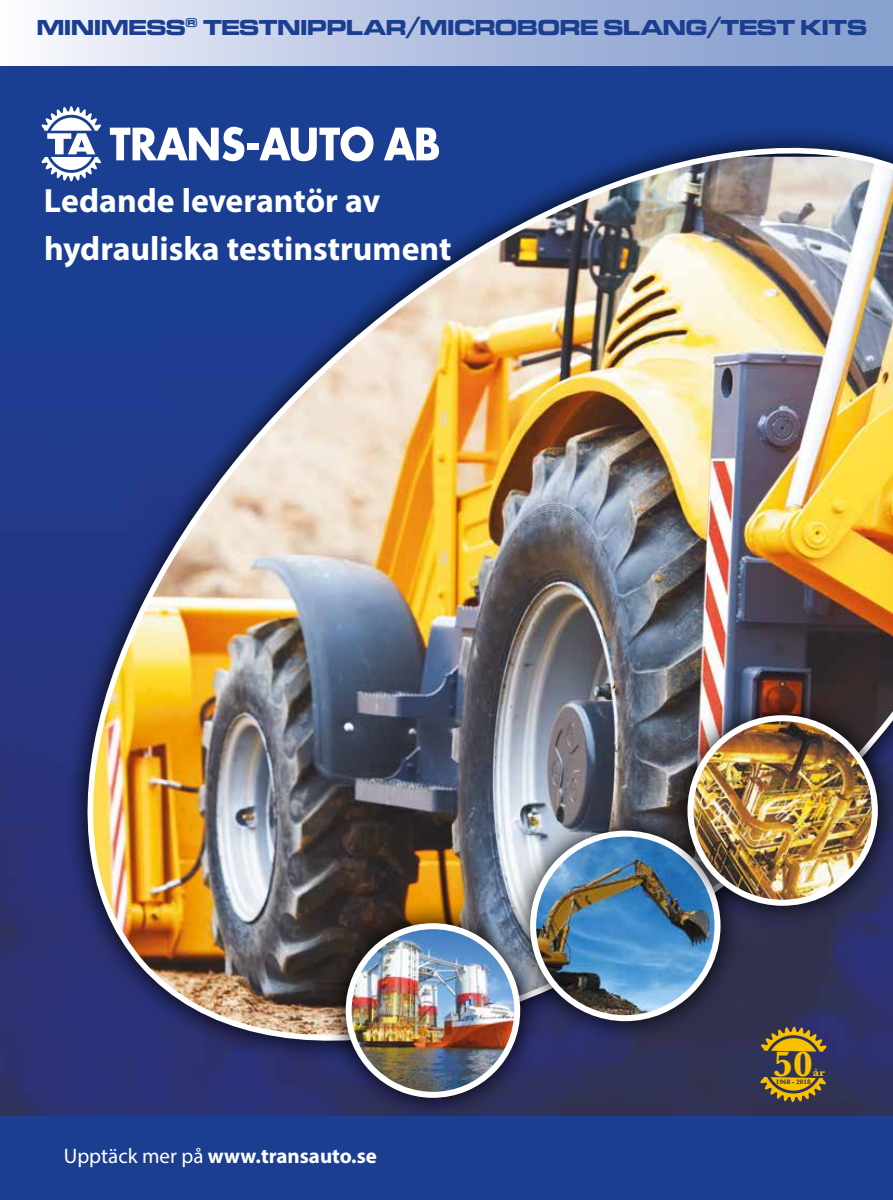
<style>
.page{position:relative;width:893px;height:1200px;background:#fff}
.page>*{position:absolute;margin:0;border:0;box-sizing:border-box;transform-origin:0 0}
.t1{font:700 36.45px "Baskerville";color:#f8c100}
.t2{font:700 33.75px/48px "Myriad Pro";color:#fff}
.t3{font:22.5px "Microgramma D Bold Exte";color:#1b3e90}
.t4{font:700 21px "Myriad Pro";color:#fff}
.t5{font:700 11.55px "Baskerville";color:#f8c100}
.t6{font:700 6.75px "Baskerville";color:#2f3156}
.s1{font-weight:400}
</style>
<div class="page">
<img style="left:0;top:65px;width:893px;height:1051px">
<img style="left:24px;top:81px;width:869px;height:1025px">
<svg style="left:322px;top:899px;width:222px;height:217px;background:#484351"></svg>
<img style="left:349px;top:925px;width:168px;height:169px;border-radius:84px">
<div style="left:346px;top:922px;width:174px;height:175px;border:6px solid #fff;border-radius:50%"></div>
<svg style="left:507px;top:807px;width:237px;height:237px;background:#606279"></svg>
<img style="left:533px;top:835px;width:184px;height:182px">
<div style="left:530px;top:830px;width:190px;height:190px;border:6px solid #fff;border-radius:50%"></div>
<img style="left:664px;top:691px;width:229px;height:237px">
<img style="left:690px;top:718px;width:185px;height:184px;border-radius:92px">
<div style="left:687px;top:715px;width:191px;height:190px;border:6px solid #fff;border-radius:50%"></div>
<svg style="left:41px;top:106px;width:60px;height:75px"></svg>
<svg style="left:110px;top:127px;width:134px;height:34px"></svg>
<div style="left:248px;top:143px;width:11px;height:7px;background:#fff"></div>
<svg style="left:259px;top:126px;width:115px;height:35px"></svg>
<svg style="left:384px;top:128px;width:55px;height:32px"></svg>
<div style="left:0;top:1116px;width:893px;height:83px;background:#1b3e90"></div>
<div style="left:0;top:0;width:893px;height:65px;background:linear-gradient(to right,#f3f4fb,#7b95c9)"></div>
<svg style="left:761px;top:1026px;width:66px;height:25px;background:#967a2d"></svg>
<svg style="left:760px;top:1076px;width:66px;height:24px;background:#9b7e27"></svg>
<p class="t3" style="left:37px;top:12px;width:831px">MINIMESS TESTNIPPLAR/MICROBORE SLANG/TEST KITS</p>
<p class="t2" style="left:44px;top:176px;width:409px">Ledande leverantör av hydrauliska testinstrument</p>
<p class="t4" style="left:64px;top:1141px;width:315px"><span class="s1">Upptäck mer på</span> www.transauto.se</p>
<p class="t1" style="left:773px;top:1038px;width:41px">50</p>
<p class="t5" style="left:813px;top:1063px;width:13px">år</p>
<p class="t6" style="left:776px;top:1076px;width:36px">1968 - 2018</p>
</div>
